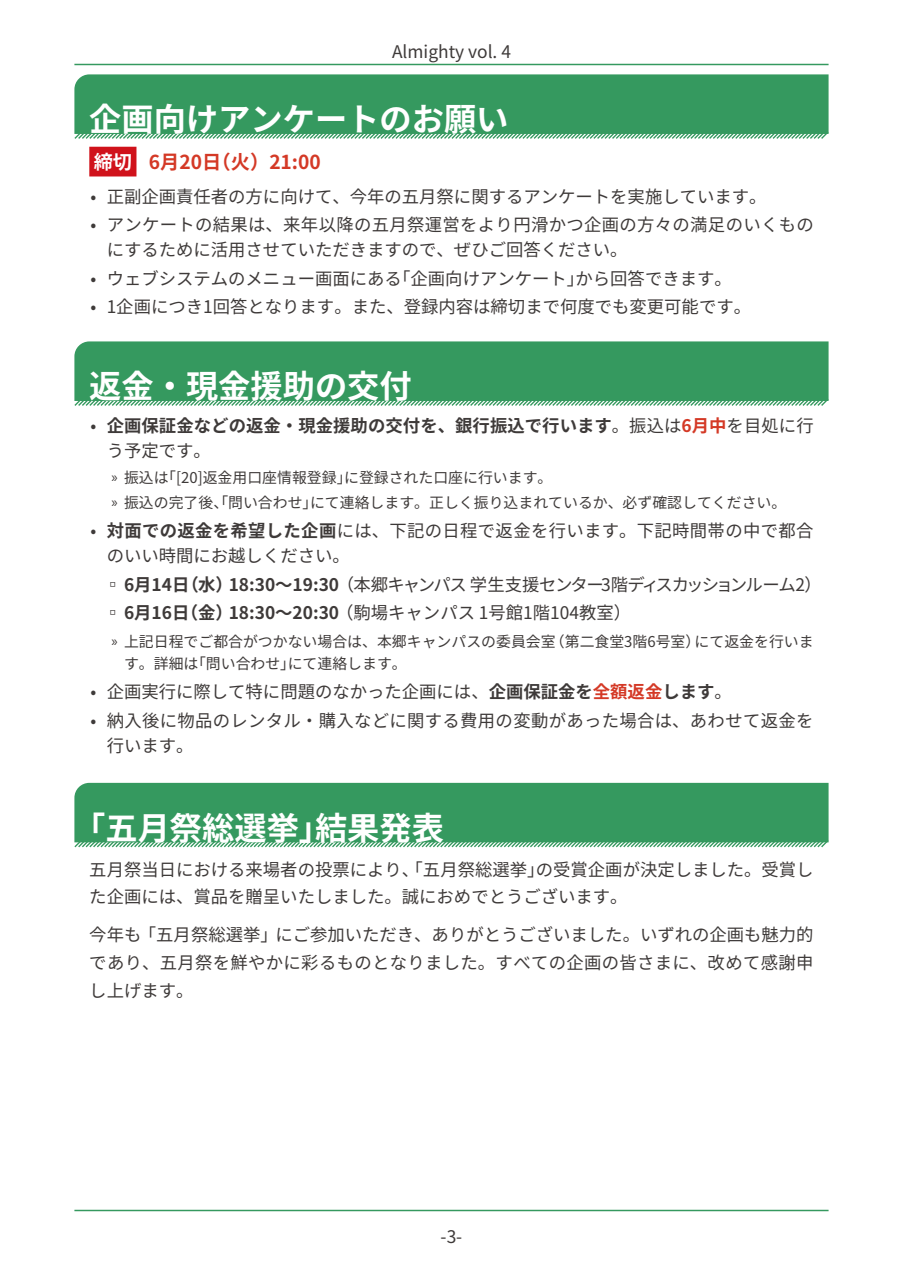
<style>
.page{position:relative;width:903px;height:1275px;background:#fff}
.page>*{position:absolute;margin:0;border:0;box-sizing:border-box;transform-origin:0 0}
.t1{font:700 32.2px "Source Han Sans JP";color:#fff}
.t2{font:700 19.25px "Source Han Sans JP";color:#d43926}
.t3{font:700 19.25px "Source Han Sans JP";color:#fff}
.t4{font:17.32px/27.8px "Source Han Sans JP";color:#3e3a39}
.t5{font:17.32px "Source Han Sans JP";letter-spacing:.02em;color:#3e3a39}
.t6{font:700 17.32px "Source Han Sans JP";letter-spacing:.005em;color:#3e3a39}
.t7{font:17.32px "Source Han Sans JP";letter-spacing:-.055em;color:#3e3a39}
.t8{font:17.32px "Source Han Sans JP";letter-spacing:-.11em;color:#3e3a39}
.t9{font:14.88px/22.4px "Source Han Sans JP";color:#3e3a39}
.s1{font-weight:400}
.s2{color:#d43926}
.s3{font-family:"Myriad Pro"}
.s4{font-weight:700}
.s5{font-weight:700;color:#d43926}
</style>
<div class="page">
<hr style="left:74px;top:64px;width:754px;height:1px;background:#35995f">
<hr style="left:74px;top:1210px;width:754px;height:1px;background:#35995f">
<svg style="left:74px;top:74px;width:755px;height:65px;background:#3f9e66"></svg>
<div style="left:89px;top:147px;width:47px;height:29px;background:#d0121b"></div>
<svg style="left:74px;top:341px;width:755px;height:65px;background:#3f9e66"></svg>
<svg style="left:74px;top:783px;width:755px;height:65px;background:#3f9e67"></svg>
<p class="t4" style="left:392px;top:39px;width:120px">Almighty vol 4.</p>
<h1 class="t1" style="left:89px;top:101px;width:421px">企画向けアンケートのお願い</h1>
<p class="t2" style="left:149px;top:151px;width:174px">月6 20 （日火(21:00</p>
<p class="t3" style="left:94px;top:151px;width:40px">締切</p>
<p class="t4" style="left:107px;top:183px;width:661px">正副企画責任者の方に向けて、今年の五月祭に関するアンケートを実施しています。</p>
<p class="t4" style="left:91px;top:183px;width:7px">•</p>
<p class="t4" style="left:91px;top:212px;width:7px">•</p>
<p class="t4" style="left:91px;top:265px;width:7px">•</p>
<p class="t4" style="left:91px;top:293px;width:7px">•</p>
<p class="t5" style="left:107px;top:215px;width:709px">アンケートの結果は、来年以降の五月祭運営をより円滑かつ企画の方々の満足のいくもの</p>
<p class="t4" style="left:575px;top:236px;width:158px;line-height:28.5px;text-indent:-469px">にするために活用させていただきますので、ぜひご回答ください。<br>から回答できます。</p>
<p class="t4" style="left:107px;top:265px;width:297px">ウェブシステムのメニュー画面にある</p>
<p class="t4" style="left:393px;top:265px;width:192px">「企画向けアンケート」</p>
<p class="t4" style="left:107px;top:293px;width:646px">1企画につき1回答となります。また、登録内容は締切まで何度でも変更可能です。</p>
<h1 class="t1" style="left:89px;top:368px;width:324px">返金・現金援助の交付</h1>
<p class="t6" style="left:107px;top:416px;width:708px">企画保証金などの返金・現金援助の交付を、銀行振込で行います<span class="s1">。振込は</span><span class="s2">6月中</span><span class="s1">を目処に行</span></p>
<p class="t4" style="left:91px;top:412px;width:7px">•</p>
<p class="t4" style="left:107px;top:437px;width:106px">う予定です。</p>
<p class="t4" style="left:91px;top:517px;width:7px">•</p>
<p class="t4" style="left:91px;top:678px;width:7px">•</p>
<p class="t4" style="left:91px;top:707px;width:7px">•</p>
<p class="t9" style="left:161px;top:467px;width:192px">「[20]返金用口座情報登録」</p>
<p class="t9" style="left:344px;top:467px;width:210px">に登録された口座に行います。</p>
<p class="t9" style="left:112px;top:467px;width:59px"><span class="s3">»</span> 振込は</p>
<p class="t9" style="left:112px;top:491px;width:207px"><span class="s3">»</span> 振込の完了後、「問い合わせ」</p>
<p class="t5" style="left:107px;top:521px;width:708px"><span class="s4">対面での返金を希望した企画</span>には、下記の日程で返金を行います。下記時間帯の中で都合</p>
<p class="t9" style="left:310px;top:491px;width:478px">にて連絡します。正しく振り込まれているか、必ず確認してください。</p>
<p class="t4" style="left:107px;top:542px;width:245px">のいい時間にお越しください。</p>
<p class="t6" style="left:104px;top:574px;width:130px"><span class="s1">▫</span> 月6 14 （日水）</p>
<p class="t6" style="left:104px;top:603px;width:130px"><span class="s1">▫</span> 月6 16 （日金）</p>
<p class="t7" style="left:229px;top:574px;width:377px"><span class="s4">18:30〜19:30</span>（本郷キャンパス学生支援センター</p>
<p class="t8" style="left:601px;top:574px;width:222px">3階ディスカッションルーム (2</p>
<p class="t6" style="left:229px;top:603px;width:112px">18:30〜20:30</p>
<p class="t4" style="left:336px;top:599px;width:297px">（駒場キャンパス 1号館階1 104教室(</p>
<p class="t9" style="left:550px;top:630px;width:152px">（第二食堂階3 6号室）</p>
<p class="t9" style="left:288px;top:630px;width:269px;text-indent:-176px"><span class="s3">»</span> 上記日程でご都合がつかない場合は、本郷キャンパスの委員会室にて連絡します。</p>
<p class="t9" style="left:694px;top:630px;width:121px">にて返金を行いま</p>
<p class="t9" style="left:191px;top:653px;width:106px">「問い合わせ」</p>
<p class="t9" style="left:124px;top:653px;width:76px">す。詳細は</p>
<p class="t4" style="left:107px;top:678px;width:627px">企画実行に際して特に問題のなかった企画には、<span class="s4">企画保証金を</span><span class="s5">全額返金</span><span class="s4">します</span>。</p>
<p class="t5" style="left:107px;top:711px;width:708px">納入後に物品のレンタル・購入などに関する費用の変動があった場合は、あわせて返金を</p>
<p class="t4" style="left:107px;top:732px;width:88px">行います。</p>
<h1 class="t1" style="left:73px;top:810px;width:259px">「五月祭総選挙」</h1>
<h1 class="t1" style="left:315px;top:810px;width:130px">結果発表</h1>
<p class="t4" style="left:536px;top:856px;width:279px">の受賞企画が決定しました。受賞し</p>
<p class="t4" style="left:89px;top:856px;width:540px">五月祭当日における来場者の投票により、「五月祭総選挙」<br>た企画には、賞品を贈呈いたしました。誠におめでとうございます。</p>
<p class="t4" style="left:89px;top:921px;width:726px;text-align:justify">今年も「五月祭総選挙」にご参加いただき、ありがとうございました。いずれの企画も魅力的であり、五月祭を鮮やかに彩るものとなりました。すべての企画の皆さまに、改めて感謝申し上げます。</p>
<p class="t4" style="left:441px;top:1223px;width:23px">-3-</p>
</div>
